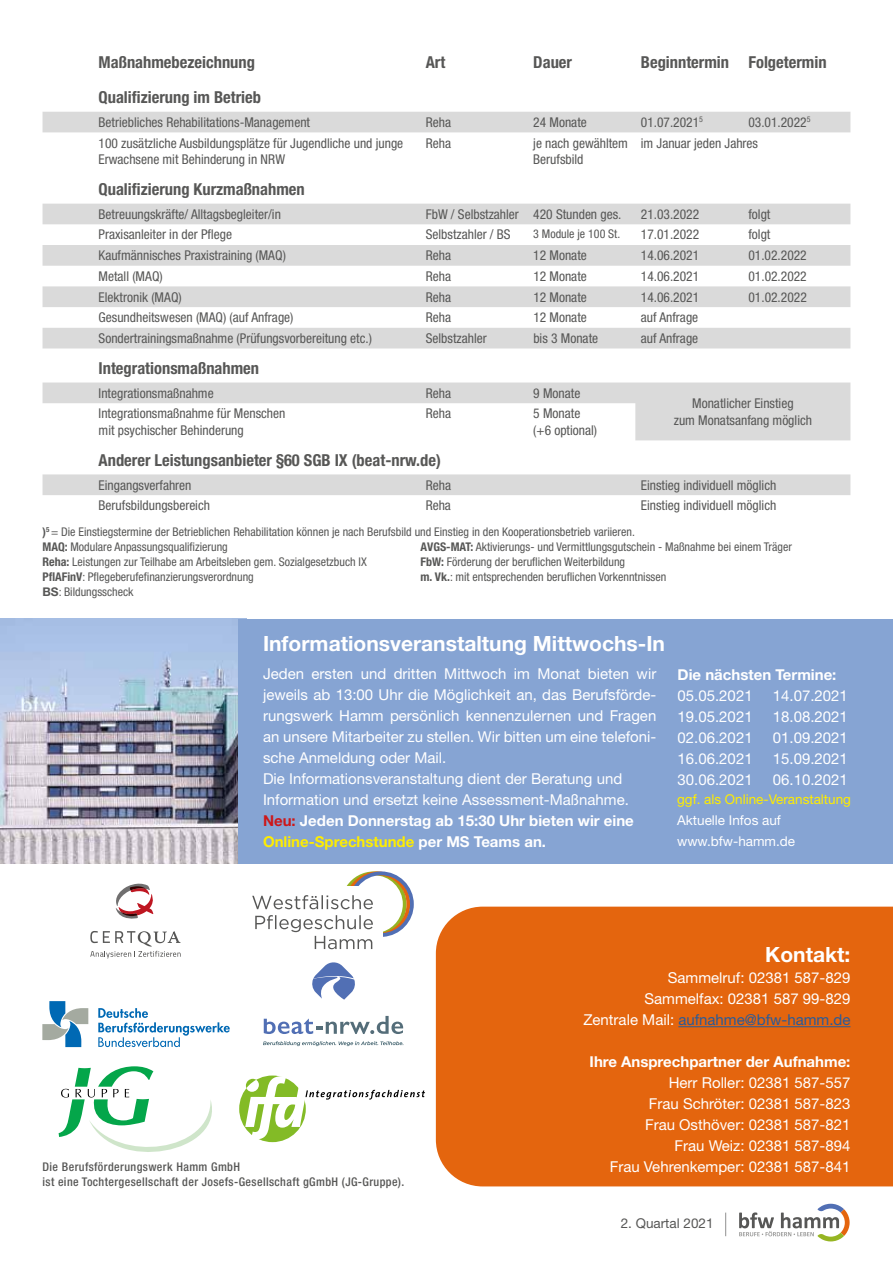
<style>
.page{position:relative;width:893px;height:1263px;background:#fff}
.page>*{position:absolute;margin:0;border:0;box-sizing:border-box;transform-origin:0 0}
.t1{font:700 21px "Helvetica Neue LT Std";color:#fff}
.t2{font:700 condensed 16.5px "Helvetica Neue LT Std";color:#575756}
.t3{font:15px/21px "Helvetica Neue LT Std";color:#fff;text-align:right}
.t4{font:700 15px "Helvetica Neue LT Std";color:#fff}
.t5{font:condensed 13.5px/16.5px "Helvetica Neue LT Std";color:#575756}
.t6{font:13.5px/21px "Helvetica Neue LT Std";color:#fff}
.t7{font:13.5px "Helvetica Neue LT Std";color:#ffed00}
.t8{font:13.5px "Helvetica Neue LT Std";color:#575756}
.t9{font:condensed 12px/15px "Helvetica Neue LT Std";color:#575756}
.t10{font:500 condensed 12px/15px "Helvetica Neue LT Std";letter-spacing:.035em;color:#575756}
.s1{font-weight:700}
.s2{font-weight:700;font-stretch:normal}
.s3{font-weight:700;color:#cd1719}
.s4{font-weight:700;color:#ffed00}
.s5{color:#275b9b}
</style>
<div class="page">
<img style="left:0;top:619px;width:238px;height:244px">
<div style="left:238px;top:619px;width:655px;height:244px;background:#86a4d3"></div>
<div style="left:436px;top:907px;width:457px;height:279px;background:#e4650e"></div>
<svg style="left:739px;top:1204px;width:111px;height:37px"></svg>
<svg style="left:725px;top:1212px;width:1px;height:24px"></svg>
<svg style="left:43px;top:112px;width:807px;height:383px"></svg>
<svg style="left:43px;top:382px;width:807px;height:58px;fill:#dadada"></svg>
<hr style="left:678px;top:1026px;width:172px;height:1px;background:#275b9b">
<svg style="left:90px;top:931px;width:91px;height:27px"></svg>
<svg style="left:115px;top:884px;width:39px;height:35px"></svg>
<svg style="left:43px;top:1001px;width:45px;height:46px"></svg>
<svg style="left:98px;top:1008px;width:132px;height:39px"></svg>
<svg style="left:59px;top:1066px;width:153px;height:86px"></svg>
<div style="left:239px;top:1075px;width:67px;height:67px;background:#83bb26;border-radius:50%"></div>
<svg style="left:245px;top:1076px;width:180px;height:64px"></svg>
<svg style="left:263px;top:1041px;width:141px;height:5px"></svg>
<svg style="left:264px;top:1016px;width:139px;height:18px"></svg>
<svg style="left:312px;top:962px;width:43px;height:38px"></svg>
<svg style="left:252px;top:871px;width:162px;height:78px"></svg>
<p class="t2" style="left:99px;top:52px;width:158px">Maßnahmebezeichnung</p>
<p class="t2" style="left:426px;top:52px;width:21px">Art</p>
<p class="t2" style="left:533px;top:52px;width:40px">Dauer</p>
<p class="t2" style="left:641px;top:52px;width:187px">Beginntermin Folgetermin</p>
<p class="t2" style="left:99px;top:87px;width:164px">Qualifizierung im Betrieb</p>
<p class="t5" style="left:99px;top:114px;width:213px">Betriebliches Rehabilitations-Management</p>
<p class="t5" style="left:426px;top:114px;width:27px">Reha</p>
<p class="t5" style="left:533px;top:114px;width:55px">24 Monate</p>
<p class="t5" style="left:641px;top:114px;width:64px">01.07.2021<sup>5</sup></p>
<p class="t5" style="left:748px;top:114px;width:64px">03.01.2022<sup>5</sup></p>
<p class="t5" style="left:99px;top:134px;width:306px">100 zusätzliche Ausbildungsplätze für Jugendliche und junge<br>Erwachsene mit Behinderung in NRW</p>
<p class="t5" style="left:426px;top:134px;width:27px">Reha</p>
<p class="t5" style="left:533px;top:134px;width:96px">je nach gewähltem<br>Berufsbild</p>
<p class="t5" style="left:641px;top:134px;width:119px">im Januar jeden Jahres</p>
<p class="t2" style="left:99px;top:179px;width:208px">Qualifizierung Kurzmaßnahmen</p>
<p class="t5" style="left:99px;top:206px;width:184px">Betreuungskräfte/ Alltagsbegleiter/in</p>
<p class="t5" style="left:426px;top:206px;width:197px">FbW / Selbstzahler 420 Stunden ges.</p>
<p class="t5" style="left:641px;top:206px;width:60px">21.03.2022</p>
<p class="t5" style="left:748px;top:206px;width:23px">folgt</p>
<p class="t5" style="left:99px;top:226px;width:135px">Praxisanleiter in der Pflege</p>
<p class="t5" style="left:426px;top:226px;width:86px">Selbstzahler / BS</p>
<p class="t9" style="left:533px;top:227px;width:88px">3 Module je 100 St.</p>
<p class="t5" style="left:641px;top:226px;width:60px">17.01.2022</p>
<p class="t5" style="left:748px;top:226px;width:23px">folgt</p>
<p class="t5" style="left:99px;top:247px;width:189px">Kaufmännisches Praxistraining (MAQ)</p>
<p class="t5" style="left:426px;top:247px;width:27px">Reha</p>
<p class="t5" style="left:533px;top:247px;width:55px">12 Monate</p>
<p class="t5" style="left:641px;top:247px;width:60px">14.06.2021</p>
<p class="t5" style="left:748px;top:247px;width:60px">01.02.2022</p>
<p class="t5" style="left:99px;top:268px;width:66px">Metall (MAQ)</p>
<p class="t5" style="left:426px;top:268px;width:27px">Reha</p>
<p class="t5" style="left:533px;top:268px;width:55px">12 Monate</p>
<p class="t5" style="left:641px;top:268px;width:60px">14.06.2021</p>
<p class="t5" style="left:748px;top:268px;width:60px">01.02.2022</p>
<p class="t5" style="left:99px;top:288px;width:85px">Elektronik (MAQ)</p>
<p class="t5" style="left:426px;top:288px;width:27px">Reha</p>
<p class="t5" style="left:533px;top:288px;width:55px">12 Monate</p>
<p class="t5" style="left:641px;top:288px;width:60px">14.06.2021</p>
<p class="t5" style="left:748px;top:288px;width:60px">01.02.2022</p>
<p class="t5" style="left:99px;top:309px;width:196px">Gesundheitswesen (MAQ) (auf Anfrage)</p>
<p class="t5" style="left:426px;top:309px;width:27px">Reha</p>
<p class="t5" style="left:533px;top:309px;width:55px">12 Monate</p>
<p class="t5" style="left:641px;top:309px;width:59px">auf Anfrage</p>
<p class="t5" style="left:99px;top:330px;width:275px">Sondertrainingsmaßnahme (Prüfungsvorbereitung etc.)</p>
<p class="t5" style="left:426px;top:330px;width:62px">Selbstzahler</p>
<p class="t5" style="left:533px;top:330px;width:66px">bis 3 Monate</p>
<p class="t5" style="left:641px;top:330px;width:59px">auf Anfrage</p>
<p class="t2" style="left:99px;top:358px;width:162px">Integrationsmaßnahmen</p>
<p class="t5" style="left:99px;top:385px;width:117px">Integrationsmaßnahme</p>
<p class="t5" style="left:426px;top:385px;width:27px">Reha</p>
<p class="t5" style="left:533px;top:385px;width:49px">9 Monate</p>
<p class="t5" style="left:674px;top:395px;width:140px;text-align:center">Monatlicher Einstieg<br>zum Monatsanfang möglich</p>
<p class="t5" style="left:99px;top:405px;width:188px">Integrationsmaßnahme für Menschen mit psychischer Behinderung</p>
<p class="t5" style="left:426px;top:405px;width:27px">Reha</p>
<p class="t5" style="left:533px;top:405px;width:65px">5 Monate (+6 optional)</p>
<p class="t2" style="left:99px;top:450px;width:344px">Anderer Leistungsanbieter §60 SGB IX (beat-nrw.de)</p>
<p class="t5" style="left:99px;top:476px;width:94px">Eingangsverfahren</p>
<p class="t5" style="left:426px;top:476px;width:27px">Reha</p>
<p class="t5" style="left:641px;top:476px;width:137px">Einstieg individuell möglich</p>
<p class="t5" style="left:99px;top:497px;width:113px">Berufsbildungsbereich</p>
<p class="t5" style="left:426px;top:497px;width:27px">Reha</p>
<p class="t5" style="left:641px;top:497px;width:137px">Einstieg individuell möglich</p>
<p class="t9" style="left:43px;top:524px;width:594px"><span class="s1">)</span><sup>5</sup> = Die Einstiegstermine der Betrieblichen Rehabilitation können je nach Berufsbild und Einstieg in den Kooperationsbetrieb variieren.<br><span class="s1">MAQ:</span> Modulare Anpassungsqualifizierung</p>
<p class="t9" style="left:421px;top:539px;width:373px"><span class="s1">AVGS-MAT:</span> Aktivierungs- und Vermittlungsgutschein - Maßnahme bei einem Träger</p>
<p class="t9" style="left:43px;top:554px;width:326px"><span class="s1">Reha:</span> Leistungen zur Teilhabe am Arbeitsleben gem. Sozialgesetzbuch IX</p>
<p class="t9" style="left:421px;top:554px;width:206px"><span class="s1">FbW:</span> Förderung der beruflichen Weiterbildung</p>
<p class="t9" style="left:43px;top:569px;width:213px"><span class="s1">PflAFinV</span>: Pflegeberufefinanzierungsverordnung</p>
<p class="t9" style="left:421px;top:569px;width:247px"><span class="s1">m. Vk.</span>: mit entsprechenden beruflichen Vorkenntnissen</p>
<p class="t9" style="left:43px;top:584px;width:93px"><span class="s2">BS</span>: Bildungsscheck</p>
<h1 class="t1" style="left:263px;top:630px;width:404px">Informationsveranstaltung Mittwochs-In</h1>
<p class="t3" style="left:263px;top:663px;width:395px;text-align:left">Jeden ersten und dritten Mittwoch im Monat bieten wir jeweils ab 13:00 Uhr die Möglichkeit an, das Berufsförde&shy;rungswerk Hamm persönlich kennenzulernen und Fragen an unsere Mitarbeiter zu stellen. Wir bitten um eine telefoni&shy;sche Anmeldung oder Mail.<br>Die Informationsveranstaltung dient der Beratung und Information und ersetzt keine Assessment-Maßnahme.<br><span class="s3">Neu:</span> <span class="s1">Jeden Donnerstag ab 15:30 Uhr bieten wir eine </span><span class="s4">Online-Sprechstunde</span> <span class="s1">per MS Teams an.</span></p>
<p class="t4" style="left:678px;top:665px;width:160px">Die nächsten Termine:</p>
<p class="t3" style="left:678px;top:685px;width:77px;text-align:justify">05.05.2021<br>19.05.2021<br>02.06.2021<br>16.06.2021<br>30.06.2021</p>
<p class="t3" style="left:773px;top:685px;width:77px;text-align:justify">14.07.2021<br>18.08.2021<br>01.09.2021<br>15.09.2021<br>06.10.2021</p>
<p class="t7" style="left:677px;top:791px;width:175px">ggf. als Online-Veranstaltung</p>
<p class="t6" style="left:677px;top:810px;width:119px">Aktuelle Infos auf www.bfw-hamm.de</p>
<p class="t10" style="left:43px;top:1159px;width:363px">Die Berufsförderungswerk Hamm GmbH<br>ist eine Tochtergesellschaft der Josefs-Gesellschaft gGmbH (JG-Gruppe).</p>
<h1 class="t1" style="left:765px;top:942px;width:87px">Kontakt:</h1>
<p class="t3" style="left:583px;top:967px;width:269px">Sammelruf: 02381 587-829<br>Sammelfax: 02381 587 99-829<br>Zentrale Mail: <span class="s5">aufnahme@bfw-hamm.de</span></p>
<p class="t4" style="left:590px;top:1052px;width:262px">Ihre Ansprechpartner der Aufnahme:</p>
<p class="t3" style="left:610px;top:1072px;width:242px">Herr Roller: 02381 587-557<br>Frau Schröter: 02381 587-823<br>Frau Osthöver: 02381 587-821<br>Frau Weiz: 02381 587-894<br>Frau Vehrenkemper: 02381 587-841</p>
<p class="t8" style="left:621px;top:1215px;width:94px">2. Quartal 2021</p>
</div>
